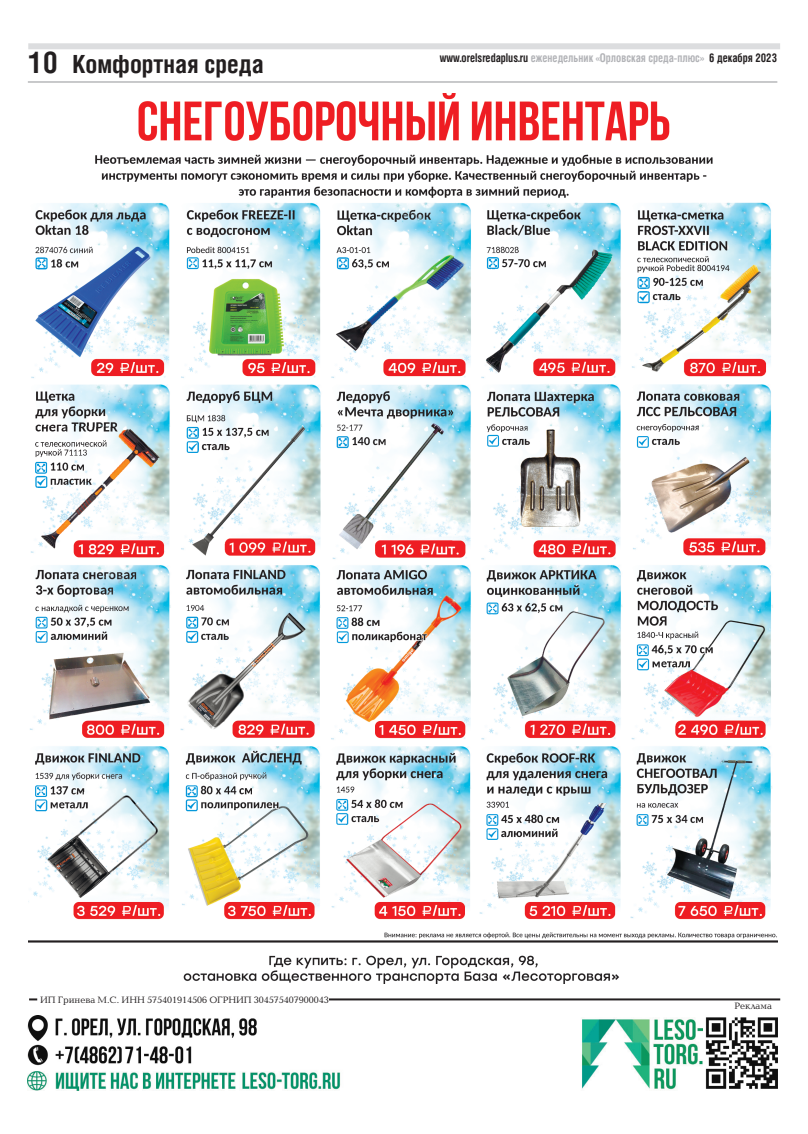
<style>
.page{position:relative;width:808px;height:1134px;background:#fff}
.page>*{position:absolute;margin:0;border:0;box-sizing:border-box;transform-origin:0 0}
.t1{font:25px "Helios Cond Bold 9";color:#231f20}
.t2{font:12px "Helios Cond Bold 9";color:#b2b3b7;scale:.9 1}
.t3{font:9.5px "Baltica C9";color:#231f20}
.s1{font-size:30px}
.s2{color:#231f20}
</style>
<div class="page">
<hr style="left:28px;top:81px;width:749px;height:1px;background:#939598">
<div style="left:28px;top:43px;width:752px;height:6px;background:#dcdddf"></div>
<hr style="left:29px;top:998px;width:751px;height:2px;background:#231f20">
<img style="left:27px;top:1019px;width:676px;height:72px">
<img style="left:29px;top:1015px;width:260px;height:55px">
<img style="left:705px;top:1017px;width:73px;height:72px">
<div style="left:37px;top:995px;width:292px;height:10px;background:#fff"></div>
<img style="left:29px;top:94px;width:748px;height:889px">
<h1 class="t1" style="left:29px;top:49px;width:237px"><span class="s1">10</span> Комфортная среда</h1>
<p class="t2" style="left:440px;top:50px;width:376px"><span class="s2">www.orelsredaplus.ru</span> еженедельник «Орловская среда-плюс» <span class="s2">6 декабря 2023</span></p>
<p class="t3" style="left:40px;top:995px;width:290px">ИП Гринева М.С. ИНН 575401914506 ОГРНИП 304575407900043</p>
<p class="t3" style="left:734px;top:1001px;width:39px">Реклама</p>
</div>
